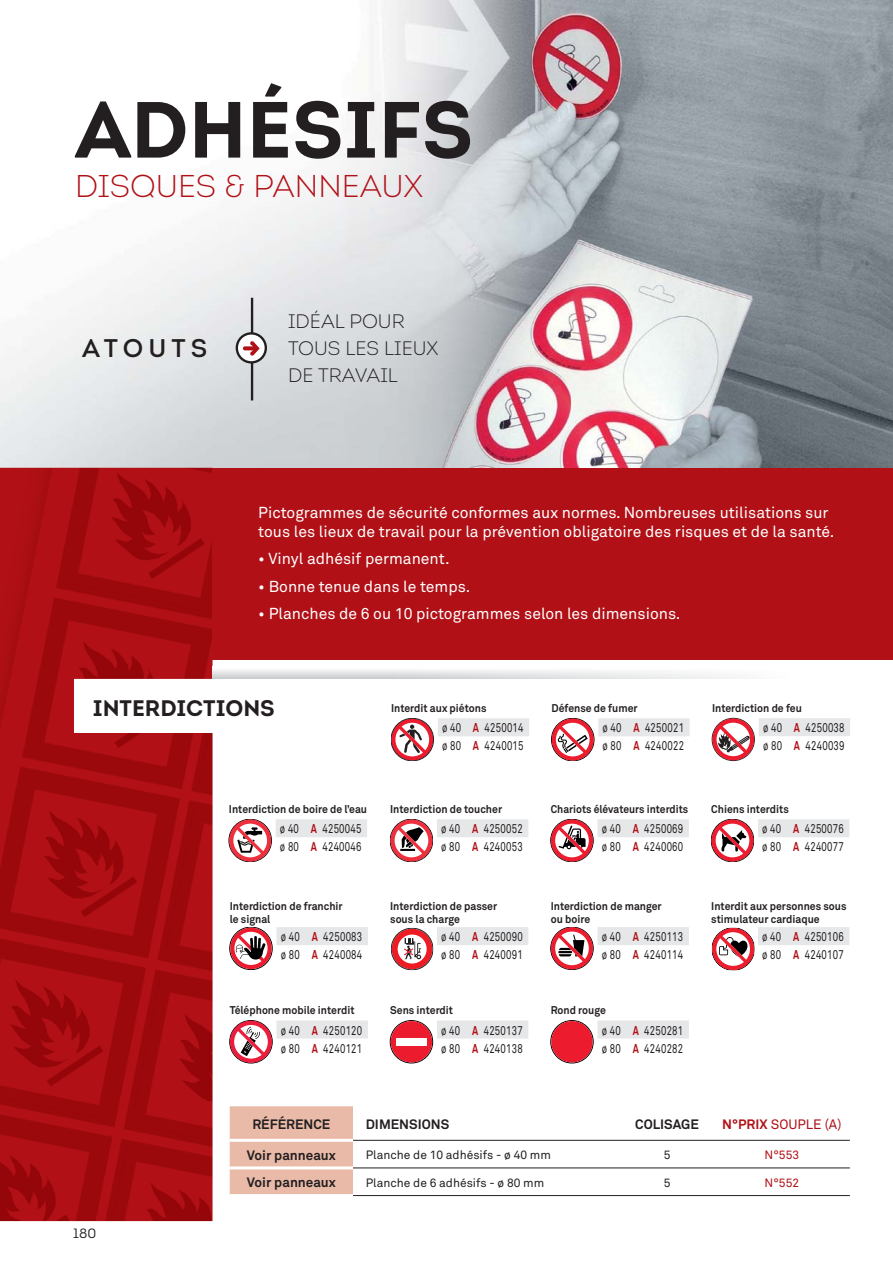
<style>
.page{position:relative;width:893px;height:1263px;background:#fff}
.page>*{position:absolute;margin:0;border:0;box-sizing:border-box;transform-origin:0 0}
.t1{font:700 79.5px "Intro";color:#231f20}
.t2{font:300 31.5px "Intro";color:#b01016}
.t3{font:25.5px "Intro";letter-spacing:.2em;color:#231f20}
.t4{font:700 22.5px "Intro";color:#231f20}
.t5{font:300 19.5px/27px "Intro";color:#231f20}
.t6{font:15.75px/18.9px "Akkurat";color:#fff}
.t7{font:700 13.5px "Akkurat";color:#231f20}
.t8{font:13.5px "Akkurat";color:#b01016}
.t9{font:13.5px "Intro";color:#231f20}
.t10{font:12.75px/18px "Akkurat";letter-spacing:.025em;color:#231f20;scale:.75 1}
.t11{font:12px "Akkurat";color:#231f20}
.t12{font:12px "Akkurat";color:#b01016}
.t13{font:700 11.1px/13.4px "Akkurat";color:#231f20;scale:.94 1}
.t14{font:700 11.1px "Akkurat";color:#231f20;scale:.93 1}
.s1{font-weight:700;color:#b01016}
.s2{font-weight:700}
</style>
<div class="page">
<img style="left:0;top:0;width:892px;height:468px">
<img style="left:0;top:468px;width:213px;height:753px">
<div style="left:74px;top:679px;width:184px;height:53px;background:#fff"></div>
<div style="left:230px;top:1106px;width:123px;height:88px;background:#e9baa8"></div>
<hr style="left:230px;top:1139px;width:123px;height:3px;background:#fff">
<hr style="left:230px;top:1166px;width:123px;height:3px;background:#fff">
<hr style="left:353px;top:1140px;width:497px;height:1px;background:#231f20">
<hr style="left:353px;top:1168px;width:497px;height:1px;background:#231f20">
<hr style="left:353px;top:1195px;width:497px;height:1px;background:#231f20">
<div style="left:213px;top:468px;width:680px;height:191px;background:#b01016"></div>
<svg style="left:391px;top:718px;width:138px;height:43px"></svg>
<div style="left:391px;top:718px;width:42px;height:43px;border:1px solid #231f20;border-radius:50%"></div>
<div style="left:551px;top:718px;width:43px;height:43px;border:1px solid #000;border-radius:50%"></div>
<svg style="left:552px;top:718px;width:138px;height:43px"></svg>
<svg style="left:229px;top:819px;width:138px;height:43px"></svg>
<svg style="left:712px;top:718px;width:138px;height:44px"></svg>
<svg style="left:390px;top:819px;width:138px;height:43px"></svg>
<svg style="left:551px;top:819px;width:138px;height:43px"></svg>
<svg style="left:711px;top:819px;width:138px;height:43px"></svg>
<div style="left:230px;top:927px;width:42px;height:43px;border:1px solid #000;border-radius:50%"></div>
<svg style="left:230px;top:927px;width:138px;height:42px"></svg>
<div style="left:437px;top:927px;width:91px;height:18px;background:#e6e7e8"></div>
<svg style="left:391px;top:928px;width:42px;height:42px"></svg>
<div style="left:391px;top:928px;width:42px;height:42px;border:1px solid #231f20;border-radius:50%"></div>
<svg style="left:398px;top:935px;width:29px;height:29px"></svg>
<svg style="left:404px;top:938px;width:17px;height:21px"></svg>
<div style="left:551px;top:927px;width:42px;height:43px;border:1px solid #000;border-radius:50%"></div>
<svg style="left:551px;top:927px;width:138px;height:42px"></svg>
<svg style="left:712px;top:927px;width:137px;height:43px"></svg>
<svg style="left:230px;top:1021px;width:138px;height:42px"></svg>
<div style="left:437px;top:1021px;width:91px;height:18px;background:#e6e7e8"></div>
<div style="left:390px;top:1021px;width:43px;height:42px;border:1px solid #000;border-radius:50%"></div>
<div style="left:391px;top:1021px;width:41px;height:41px;background:#ed1b2e;border-radius:50%"></div>
<div style="left:396px;top:1038px;width:31px;height:7px;background:#fff"></div>
<div style="left:597px;top:1021px;width:92px;height:18px;background:#e6e7e8"></div>
<div style="left:551px;top:1021px;width:42px;height:42px;border:1px solid #000;border-radius:50%"></div>
<div style="left:551px;top:1021px;width:42px;height:41px;background:#ed1b2e;border-radius:50%"></div>
<hr style="left:251px;top:298px;width:2px;height:102px;background:#231f20">
<svg style="left:237px;top:333px;width:29px;height:29px"></svg>
<div style="left:236px;top:332px;width:31px;height:32px;border:2px solid #231f20;border-radius:50%"></div>
<svg style="left:243px;top:341px;width:17px;height:15px"></svg>
<h1 class="t1" style="left:75px;top:96px;width:399px">ADHÉSIFS</h1>
<h2 class="t2" style="left:75px;top:174px;width:349px">DISQUES &amp; PANNEAUX</h2>
<h3 class="t3" style="left:82px;top:339px;width:127px">ATOUTS</h3>
<h3 class="t5" style="left:288px;top:311px;width:152px">IDÉAL POUR<br>TOUS LES LIEUX<br>DE TRAVAIL</h3>
<p class="t6" style="left:258px;top:505px;width:578px">Pictogrammes de sécurité conformes aux normes. Nombreuses utilisations sur tous les lieux de travail pour la prévention obligatoire des risques et de la santé.</p>
<p class="t6" style="left:258px;top:551px;width:193px">• Vinyl adhésif permanent.</p>
<p class="t6" style="left:258px;top:578px;width:214px">• Bonne tenue dans le temps.</p>
<p class="t6" style="left:258px;top:606px;width:424px">• Planches de 6 ou 10 pictogrammes selon les dimensions.</p>
<h3 class="t4" style="left:93px;top:698px;width:183px">INTERDICTIONS</h3>
<p class="t13" style="left:229px;top:803px;width:148px">Interdiction de boire de l’eau</p>
<p class="t10" style="left:280px;top:821px;width:110px">ø 40 <span class="s1">A</span> 4250045 ø 80 <span class="s1">A</span> 4240046</p>
<p class="t13" style="left:230px;top:900px;width:122px">Interdiction de franchir le signal</p>
<p class="t10" style="left:281px;top:929px;width:110px">ø 40 <span class="s1">A</span> 4250083 ø 80 <span class="s1">A</span> 4240084</p>
<p class="t13" style="left:230px;top:1005px;width:134px">Téléphone mobile interdit</p>
<p class="t10" style="left:281px;top:1023px;width:110px">ø 40 <span class="s1">A</span> 4250120 ø 80 <span class="s1">A</span> 4240121</p>
<p class="t13" style="left:391px;top:703px;width:103px">Interdit aux piétons</p>
<p class="t10" style="left:442px;top:720px;width:110px">ø 40 <span class="s1">A</span> 4250014 ø 80 <span class="s1">A</span> 4240015</p>
<p class="t13" style="left:390px;top:803px;width:121px">Interdiction de toucher</p>
<p class="t10" style="left:441px;top:821px;width:110px">ø 40 <span class="s1">A</span> 4250052 ø 80 <span class="s1">A</span> 4240053</p>
<p class="t13" style="left:390px;top:900px;width:115px">Interdiction de passer sous la charge</p>
<p class="t10" style="left:441px;top:929px;width:110px">ø 40 <span class="s1">A</span> 4250090 ø 80 <span class="s1">A</span> 4240091</p>
<p class="t13" style="left:390px;top:1005px;width:68px">Sens interdit</p>
<p class="t10" style="left:441px;top:1023px;width:110px">ø 40 <span class="s1">A</span> 4250137 ø 80 <span class="s1">A</span> 4240138</p>
<p class="t13" style="left:551px;top:703px;width:93px">Défense de fumer</p>
<p class="t10" style="left:602px;top:720px;width:110px">ø 40 <span class="s1">A</span> 4250021 ø 80 <span class="s1">A</span> 4240022</p>
<p class="t14" style="left:551px;top:805px;width:149px">Chariots élévateurs interdits</p>
<p class="t10" style="left:602px;top:821px;width:110px">ø 40 <span class="s1">A</span> 4250069 ø 80 <span class="s1">A</span> 4240060</p>
<p class="t13" style="left:551px;top:900px;width:120px">Interdiction de manger ou boire</p>
<p class="t10" style="left:602px;top:929px;width:110px">ø 40 <span class="s1">A</span> 4250113 ø 80 <span class="s1">A</span> 4240114</p>
<p class="t13" style="left:551px;top:1005px;width:60px">Rond rouge</p>
<p class="t10" style="left:602px;top:1023px;width:110px">ø 40 <span class="s1">A</span> 4250281 ø 80 <span class="s1">A</span> 4240282</p>
<p class="t13" style="left:712px;top:702px;width:97px">Interdiction de feu</p>
<p class="t10" style="left:763px;top:720px;width:110px">ø 40 <span class="s1">A</span> 4250038 ø 80 <span class="s1">A</span> 4240039</p>
<p class="t13" style="left:711px;top:803px;width:84px">Chiens interdits</p>
<p class="t10" style="left:762px;top:821px;width:110px">ø 40 <span class="s1">A</span> 4250076 ø 80 <span class="s1">A</span> 4240077</p>
<p class="t13" style="left:711px;top:900px;width:145px">Interdit aux personnes sous stimulateur cardiaque</p>
<p class="t10" style="left:762px;top:929px;width:110px">ø 40 <span class="s1">A</span> 4250106 ø 80 <span class="s1">A</span> 4240107</p>
<p class="t9" style="left:73px;top:1227px;width:25px">180</p>
<p class="t7" style="left:252px;top:1119px;width:79px">RÉFÉRENCE</p>
<p class="t7" style="left:366px;top:1119px;width:85px">DIMENSIONS</p>
<p class="t7" style="left:635px;top:1119px;width:65px">COLISAGE</p>
<p class="t8" style="left:722px;top:1119px;width:121px"><span class="s2">N°PRIX</span> SOUPLE (A)</p>
<p class="t7" style="left:247px;top:1150px;width:91px">Voir panneaux</p>
<p class="t11" style="left:366px;top:1150px;width:187px">Planche de 10 adhésifs - ø 40 mm</p>
<p class="t11" style="left:664px;top:1150px;width:8px">5</p>
<p class="t12" style="left:764px;top:1150px;width:36px">N°553</p>
<p class="t7" style="left:247px;top:1177px;width:91px">Voir panneaux</p>
<p class="t11" style="left:366px;top:1178px;width:180px">Planche de 6 adhésifs - ø 80 mm</p>
<p class="t11" style="left:664px;top:1178px;width:8px">5</p>
<p class="t12" style="left:764px;top:1178px;width:36px">N°552</p>
</div>
